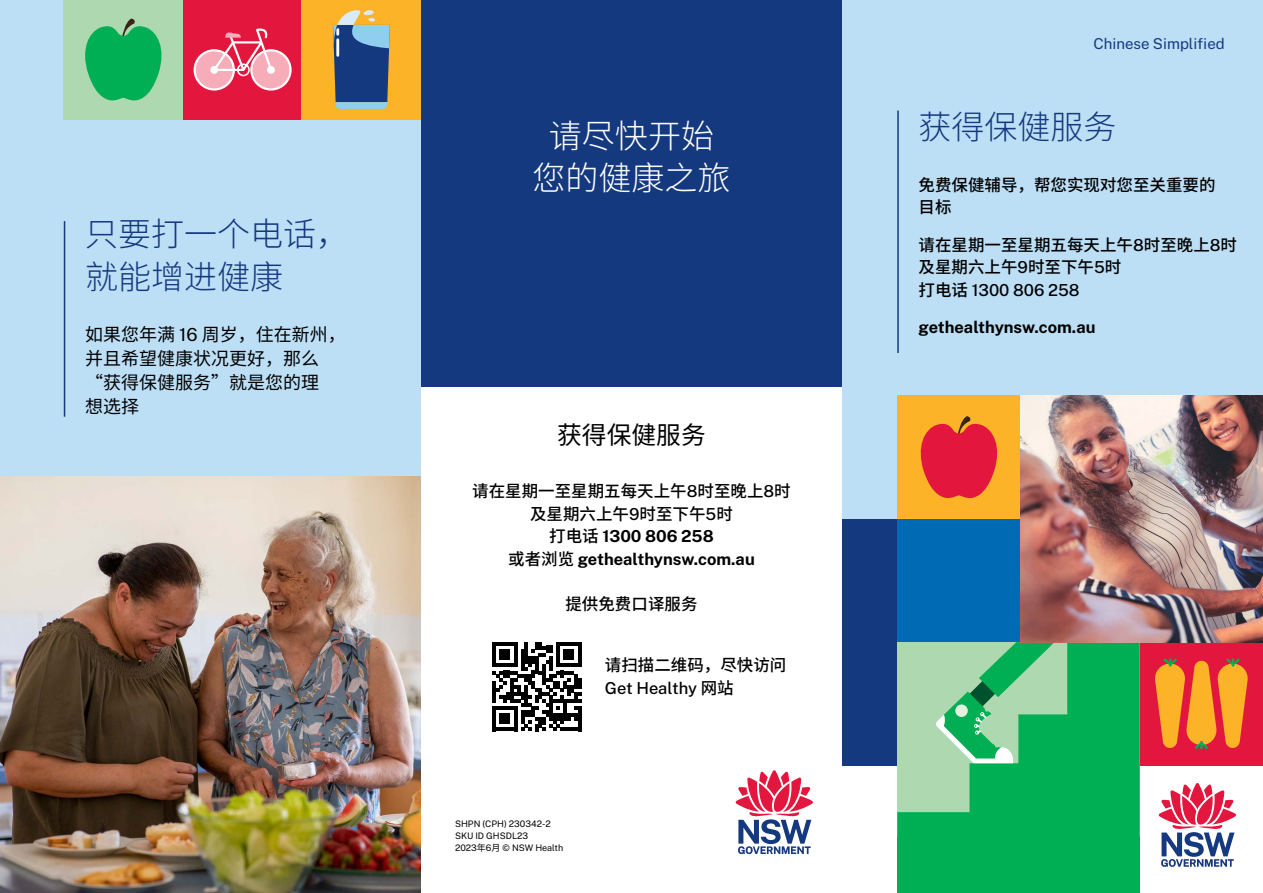
<style>
.page{position:relative;width:1263px;height:893px;background:#fff}
.page>*{position:absolute;margin:0;border:0;box-sizing:border-box;transform-origin:0 0}
.Cover_1{font:300 33px/43.5px "Noto Sans CJ Ksc";color:#15397f}
.Cover_1-2{font:300 33px/42px "Noto Sans CJ Ksc";color:#fff;text-align:center}
.Cover_3{font:24.75px "Noto Sans CJ Ksc";color:#000}
.Body_12pt{font:18px/24px "Noto Sans CJ Ksc";color:#000}
.Cover_5{font:500 16.5px/22.5px "Noto Sans CJ Ksc";color:#000}
.Cover_5-2{font:700 16.5px "Public Sans";color:#000}
.Body_11pt{font:500 16.5px/22.5px "Noto Sans CJ Ksc";color:#000}
.Cover_5-3{font:500 16.5px "Public Sans";letter-spacing:-.005em;color:#000}
.t1{font:15px "Public Sans";color:#15397f}
.SHPN{font:9px "Public Sans";color:#000}
.s1{font-family:"Public Sans"}
.s2{font-family:"Noto Sans CJ Ksc";font-weight:500}
.s3{font-family:"Noto Sans CJ Ksc"}
</style>
<div class="page">
<div style="left:842px;top:0;width:421px;height:536px;background:#bcdff6"></div>
<div style="left:842px;top:519px;width:55px;height:246px;background:#15397f"></div>
<div style="left:897px;top:519px;width:123px;height:123px;background:#006ab5"></div>
<div style="left:897px;top:395px;width:123px;height:124px;background:#fcb328"></div>
<svg style="left:920px;top:416px;width:78px;height:82px"></svg>
<div style="left:1140px;top:642px;width:123px;height:123px;background:#e3173e"></div>
<svg style="left:1155px;top:658px;width:93px;height:91px"></svg>
<svg style="left:897px;top:642px;width:243px;height:196px;background:#30ba6d"></svg>
<svg style="left:934px;top:642px;width:120px;height:121px;background:#70c890"></svg>
<img style="left:1020px;top:395px;width:243px;height:247px">
<div style="left:421px;top:0;width:421px;height:387px;background:#15397f"></div>
<div style="left:0;top:0;width:421px;height:476px;background:#bcdff6"></div>
<div style="left:897px;top:838px;width:243px;height:55px;background:#00af54"></div>
<svg style="left:1159px;top:783px;width:77px;height:84px"></svg>
<div style="left:183px;top:0;width:119px;height:119px;background:#e3173e"></div>
<svg style="left:194px;top:28px;width:98px;height:63px"></svg>
<div style="left:302px;top:0;width:119px;height:119px;background:#fcb328"></div>
<svg style="left:333px;top:10px;width:57px;height:99px;background:#5a728e"></svg>
<hr style="left:336px;top:40px;width:3px;height:15px;background:#fff">
<div style="left:64px;top:0;width:119px;height:119px;background:#aed9b0"></div>
<svg style="left:85px;top:19px;width:77px;height:82px"></svg>
<hr style="left:897px;top:111px;width:2px;height:242px;background:#15397f">
<svg style="left:736px;top:770px;width:77px;height:84px"></svg>
<svg style="left:492px;top:642px;width:89px;height:89px"></svg>
<hr style="left:64px;top:221px;width:1px;height:196px;background:#15397f">
<img style="left:0;top:476px;width:421px;height:417px">
<p class="Cover_1" style="left:85px;top:213px;width:265px">只要打一个电话，就能增进健康</p>
<p class="Body_12pt" style="left:85px;top:323px;width:262px">如果您年满 <span class="s1">16</span> 周岁，住在新州，并且希望健康状况更好，那么<br>“获得保健服务”就是您的理<br>想选择</p>
<p class="Cover_1-2" style="left:532px;top:115px;width:199px">请尽快开始您的健康之旅</p>
<p class="Cover_3" style="left:557px;top:421px;width:150px">获得保健服务</p>
<p class="Cover_5" style="left:472px;top:480px;width:320px;text-align:center">请在星期一至星期五每天上午<span class="s1">8</span>时至晚上<span class="s1">8</span>时及星期六上午<span class="s1">9</span>时至下午<span class="s1">5</span>时</p>
<p class="Cover_5-2" style="left:549px;top:524px;width:166px"><span class="s2">打电话</span> 1300 806 258</p>
<p class="Cover_5-2" style="left:508px;top:547px;width:248px"><span class="s2">或者浏览</span> gethealthynsw.com.au</p>
<p class="Cover_5" style="left:565px;top:593px;width:133px">提供免费口译服务</p>
<p class="Body_11pt" style="left:605px;top:654px;width:183px">请扫描二维码，尽快访问<br><span class="s1">Get Healthy</span> 网站</p>
<p class="SHPN" style="left:455px;top:818px;width:97px">SHPN (CPH) 230342-2</p>
<p class="SHPN" style="left:455px;top:830px;width:75px">SKU ID GHSDL23</p>
<p class="SHPN" style="left:455px;top:842px;width:110px">2023<span class="s3">年</span>6<span class="s3">月</span> © NSW Health</p>
<p class="t1" style="left:1093px;top:33px;width:133px">Chinese Simplified</p>
<p class="Cover_1" style="left:918px;top:106px;width:199px">获得保健服务</p>
<p class="Cover_5" style="left:918px;top:174px;width:298px">免费保健辅导，帮您实现对您至关重要的目标</p>
<p class="Cover_5" style="left:918px;top:234px;width:320px">请在星期一至星期五每天上午<span class="s1">8</span>时至晚上<span class="s1">8</span>时及星期六上午<span class="s1">9</span>时至下午<span class="s1">5</span>时</p>
<p class="Cover_5-3" style="left:918px;top:278px;width:163px"><span class="s3">打电话</span> 1300 806 258</p>
<p class="Cover_5-2" style="left:918px;top:315px;width:178px">gethealthynsw.com.au</p>
</div>
